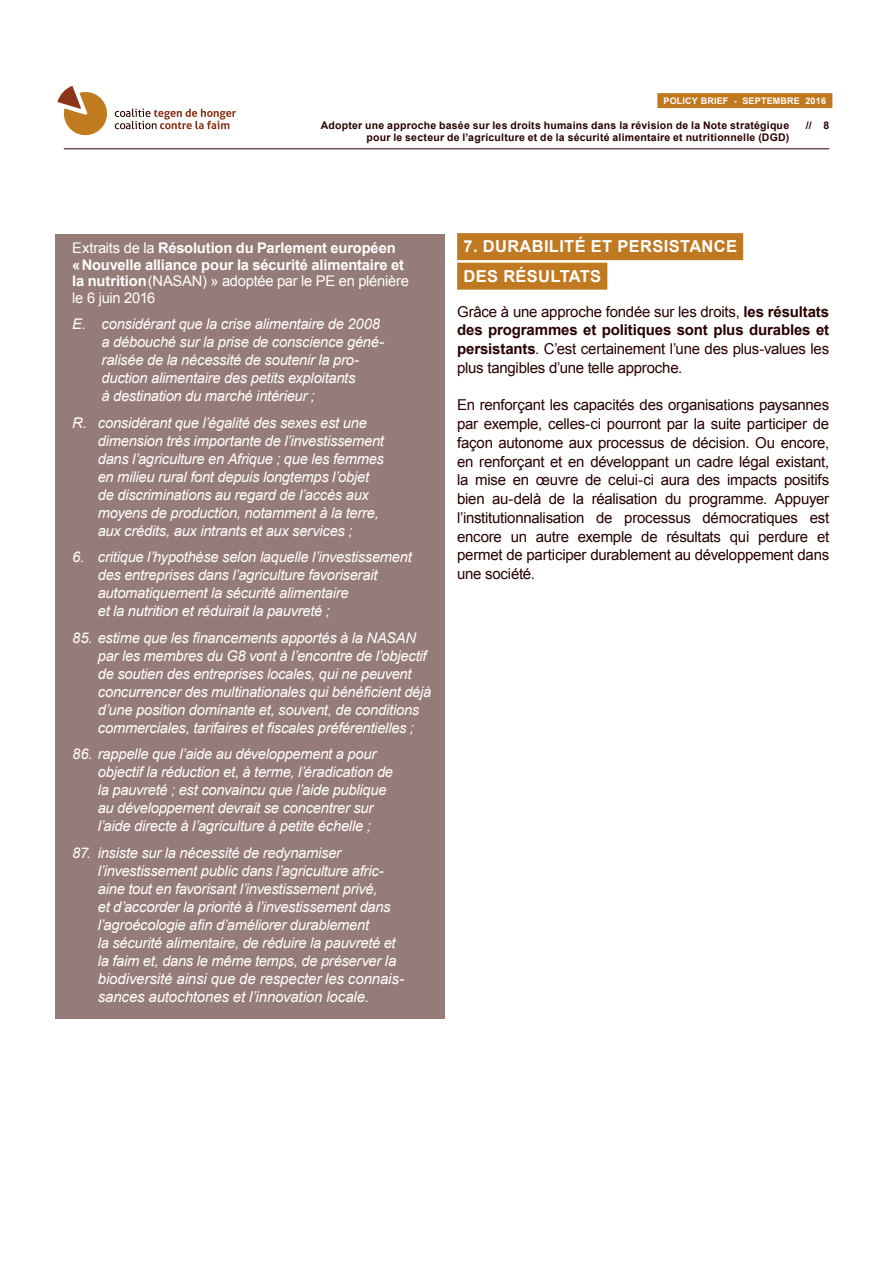
<style>
.page{position:relative;width:893px;height:1263px;background:#fff}
.page>*{position:absolute;margin:0;border:0;box-sizing:border-box;transform-origin:0 0}
.t1{font:700 16.5px/29.5px "Arial";letter-spacing:.02em;color:#fff}
.t2{font:15px/18.8px "Arial";letter-spacing:-.015em;color:#2a0000;text-align:justify}
.t3{font:italic 15px/18px "Arial";letter-spacing:-.01em;color:#fff}
.t4{font:italic 14.7px/18px "Arial";letter-spacing:-.015em;color:#fff}
.t5{font:700 14.7px/16.5px "Arial";letter-spacing:-.01em;color:#fff}
.t6{font:700 10.5px "Arial";letter-spacing:.02em;color:#2a0000}
.t7{font:700 9px "Arial";letter-spacing:.02em;color:#fff}
.s1{font-weight:400}
.s2{font-size:15px}
.s3{font-weight:700}
</style>
<div class="page">
<hr style="left:64px;top:148px;width:765px;height:1px;background:#2a0000">
<div style="left:657px;top:93px;width:175px;height:15px;background:#c07921"></div>
<svg style="left:57px;top:86px;width:179px;height:49px"></svg>
<div style="left:55px;top:234px;width:389px;height:86px;background:#967c78"></div>
<div style="left:55px;top:310px;width:389px;height:108px;background:#967c78"></div>
<div style="left:55px;top:408px;width:389px;height:145px;background:#967c78"></div>
<div style="left:55px;top:543px;width:389px;height:90px;background:#967c78"></div>
<div style="left:55px;top:623px;width:389px;height:127px;background:#967c78"></div>
<div style="left:55px;top:740px;width:389px;height:108px;background:#967c78"></div>
<div style="left:55px;top:838px;width:389px;height:181px;background:#967c78"></div>
<div style="left:457px;top:233px;width:286px;height:27px;background:#c07921"></div>
<div style="left:457px;top:263px;width:150px;height:27px;background:#c07921"></div>
<p class="t7" style="left:663px;top:95px;width:164px">POLICY BRIEF - SEPTEMBRE 2016</p>
<p class="t6" style="left:321px;top:118px;width:470px">Adopter une approche basée sur les droits humains dans la révision de la Note stratégique</p>
<p class="t6" style="left:806px;top:118px;width:25px">// 8</p>
<p class="t6" style="left:366px;top:130px;width:424px">pour le secteur de l’agriculture et de la sécurité alimentaire et nutritionnelle (DGD)</p>
<p class="t5" style="left:72px;top:240px;width:338px"><span class="s1">Extraits de la</span> Résolution du Parlement européen «Nouvelle alliance pour la sécurité alimentaire et la nutrition<span class="s1">(NASAN) » adoptée par le PE en plénière le 6 juin 2016</span></p>
<p class="t4" style="left:102px;top:315px;width:284px;text-indent:-29px">E. considérant que la crise alimentaire de 2008 a débouché sur la prise de conscience géné&shy;ralisée de la nécessité de soutenir la pro&shy;duction alimentaire des petits exploitants<br>à destination du marché intérieur ;</p>
<p class="t4" style="left:98px;top:414px;width:288px;text-indent:-26px">R. considérant que l’égalité des sexes est une dimension très importante de l’investissement dans l’agriculture en Afrique ; que les femmes en milieu rural font depuis longtemps l’objet de discriminations au regard de l’accès aux moyens de production, notamment à la terre, aux crédits, aux intrants et aux services ;</p>
<p class="t4" style="left:98px;top:548px;width:316px;text-indent:-26px">6. critique l’hypothèse selon laquelle l’investissement des entreprises dans l’agriculture favoriserait automatiquement la sécurité alimentaire<br>et la nutrition et réduirait la pauvreté ;</p>
<p class="t4" style="left:98px;top:629px;width:335px;text-indent:-26px">85. estime que les financements apportés à la NASAN par les membres du G8 vont à l’encontre de l’objectif de soutien des entreprises locales, qui ne peuvent concurrencer des multinationales qui bénéficient déjà d’une position dominante et, souvent, de conditions commerciales, tarifaires et fiscales préférentielles ;</p>
<p class="t4" style="left:98px;top:745px;width:297px;text-indent:-26px">86. rappelle que l’aide au développement a pour objectif la réduction et, à terme, l’éradication de la pauvreté ; est convaincu que l’aide publique au développement devrait se concentrer sur l’aide directe à l’agriculture à petite échelle ;</p>
<p class="t4" style="left:98px;top:844px;width:300px;text-indent:-26px">87. insiste sur la nécessité de redynamiser l’investissement public dans l’agriculture afric&shy;aine tout en favorisant l’investissement privé,<br>et d’accorder la priorité à l’investissement dans l’agroécologie afin d’améliorer durablement<br>la sécurité alimentaire, de réduire la pauvreté et la faim et, dans le même temps, de préserver <span class="s2">la</span></p>
<p class="t3" style="left:98px;top:970px;width:308px">biodiversité ainsi que de respecter les connais&shy;sances autochtones et l’innovation locale.</p>
<p class="t1" style="left:463px;top:232px;width:275px">7. DURABILITÉ ET PERSISTANCE<br>DES RÉSULTATS</p>
<p class="t2" style="left:457px;top:302px;width:374px">Grâce à une approche fondée sur les droits, <span class="s3">les résultats des programmes et politiques sont plus durables et persistants</span>. C’est certainement l’une des plus-values les plus tangibles d’une telle approche.</p>
<p class="t2" style="left:457px;top:396px;width:374px">En renforçant les capacités des organisations paysannes par exemple, celles-ci pourront par la suite participer de façon autonome aux processus de décision. Ou encore, en renforçant et en développant un cadre légal existant, la mise en œuvre de celui-ci aura des impacts positifs bien au-delà de la réalisation du programme. Appuyer l’institutionnalisation de processus démocratiques est encore un autre exemple de résultats qui perdure et permet de participer durablement au développement dans une société.</p>
</div>
